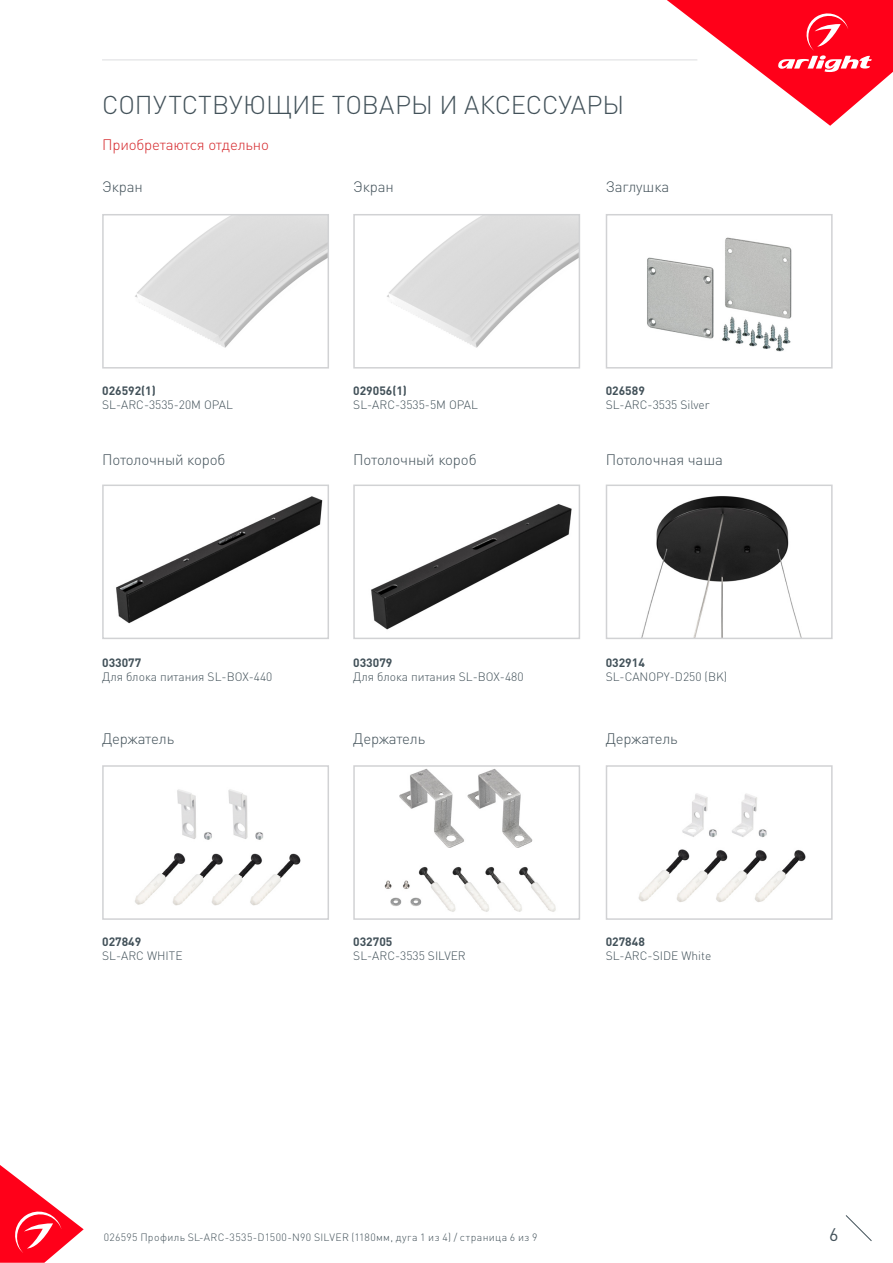
<style>
.page{position:relative;width:893px;height:1263px;background:#fff}
.page>*{position:absolute;margin:0;border:0;box-sizing:border-box;transform-origin:0 0}
.t1{font:300 25.5px "DIN Pro";color:#425159}
.t2{font:18px "DIN Pro";color:#425159}
.t3{font:300 15px "DIN Pro";letter-spacing:-.01em;color:#425159}
.t4{font:300 15px "DIN Pro";letter-spacing:-.01em;color:#d5262a}
.t5{font:300 12px "DIN Pro";color:#425159}
.t6{font:700 12px "DIN Pro";color:#425159}
.t7{font:300 10.5px "DIN Pro";letter-spacing:.04em;color:#425159}
</style>
<div class="page">
<svg style="left:0;top:1165px;width:84px;height:98px"></svg>
<svg style="left:845px;top:1215px;width:27px;height:26px"></svg>
<svg style="left:667px;top:0;width:226px;height:126px"></svg>
<hr style="left:102px;top:60px;width:595px;height:1px;background:#dcdddf">
<img style="left:647px;top:237px;width:145px;height:115px">
<div style="left:606px;top:214px;width:227px;height:155px;border:2px solid #d1d2d4"></div>
<img style="left:135px;top:789px;width:166px;height:117px">
<div style="left:102px;top:765px;width:227px;height:155px;border:2px solid #d1d2d4"></div>
<img style="left:384px;top:769px;width:172px;height:143px">
<div style="left:353px;top:765px;width:227px;height:155px;border:2px solid #d1d2d4"></div>
<img style="left:135px;top:217px;width:191px;height:131px">
<div style="left:102px;top:214px;width:227px;height:155px;border:2px solid #d1d2d4"></div>
<img style="left:387px;top:217px;width:190px;height:131px">
<div style="left:353px;top:214px;width:227px;height:155px;border:2px solid #d1d2d4"></div>
<img style="left:638px;top:793px;width:168px;height:109px">
<div style="left:606px;top:765px;width:227px;height:155px;border:2px solid #d1d2d4"></div>
<svg style="left:102px;top:484px;width:227px;height:155px"></svg>
<svg style="left:353px;top:484px;width:227px;height:155px"></svg>
<svg style="left:605px;top:484px;width:228px;height:155px"></svg>
<p class="t1" style="left:102px;top:87px;width:524px">СОПУТСТВУЮЩИЕ ТОВАРЫ И АКСЕССУАРЫ</p>
<p class="t4" style="left:102px;top:134px;width:168px">Приобретаются отдельно</p>
<p class="t3" style="left:606px;top:177px;width:65px">Заглушка</p>
<p class="t3" style="left:102px;top:177px;width:42px">Экран</p>
<p class="t3" style="left:353px;top:177px;width:42px">Экран</p>
<p class="t6" style="left:102px;top:382px;width:55px">026592(1)</p>
<p class="t5" style="left:102px;top:397px;width:132px">SL-ARC-3535-20M OPAL</p>
<p class="t6" style="left:353px;top:382px;width:55px">029056(1)</p>
<p class="t5" style="left:353px;top:397px;width:126px">SL-ARC-3535-5M OPAL</p>
<p class="t6" style="left:606px;top:382px;width:41px">026589</p>
<p class="t5" style="left:606px;top:397px;width:105px">SL-ARC-3535 Silver</p>
<p class="t3" style="left:102px;top:449px;width:125px">Потолочный короб</p>
<p class="t3" style="left:353px;top:449px;width:125px">Потолочный короб</p>
<p class="t3" style="left:606px;top:449px;width:119px">Потолочная чаша</p>
<p class="t6" style="left:102px;top:654px;width:41px">033077</p>
<p class="t5" style="left:102px;top:669px;width:172px">Для блока питания SL-BOX-440</p>
<p class="t6" style="left:353px;top:654px;width:41px">033079</p>
<p class="t5" style="left:353px;top:669px;width:172px">Для блока питания SL-BOX-480</p>
<p class="t6" style="left:606px;top:654px;width:41px">032914</p>
<p class="t5" style="left:606px;top:669px;width:123px">SL-CANOPY-D250 (BK)</p>
<p class="t3" style="left:102px;top:728px;width:73px">Держатель</p>
<p class="t3" style="left:353px;top:728px;width:73px">Держатель</p>
<p class="t3" style="left:606px;top:728px;width:73px">Держатель</p>
<p class="t6" style="left:102px;top:933px;width:41px">027849</p>
<p class="t5" style="left:102px;top:948px;width:82px">SL-ARC WHITE</p>
<p class="t6" style="left:353px;top:933px;width:41px">032705</p>
<p class="t5" style="left:353px;top:948px;width:114px">SL-ARC-3535 SILVER</p>
<p class="t6" style="left:606px;top:933px;width:41px">027848</p>
<p class="t5" style="left:606px;top:948px;width:107px">SL-ARC-SIDE White</p>
<p class="t7" style="left:104px;top:1230px;width:435px">026595 Профиль SL-ARC-3535-D1500-N90 SILVER (1180мм, дуга 1 из 4) / страница 6 из 9</p>
<h2 class="t2" style="left:829px;top:1222px;width:11px">6</h2>
</div>
